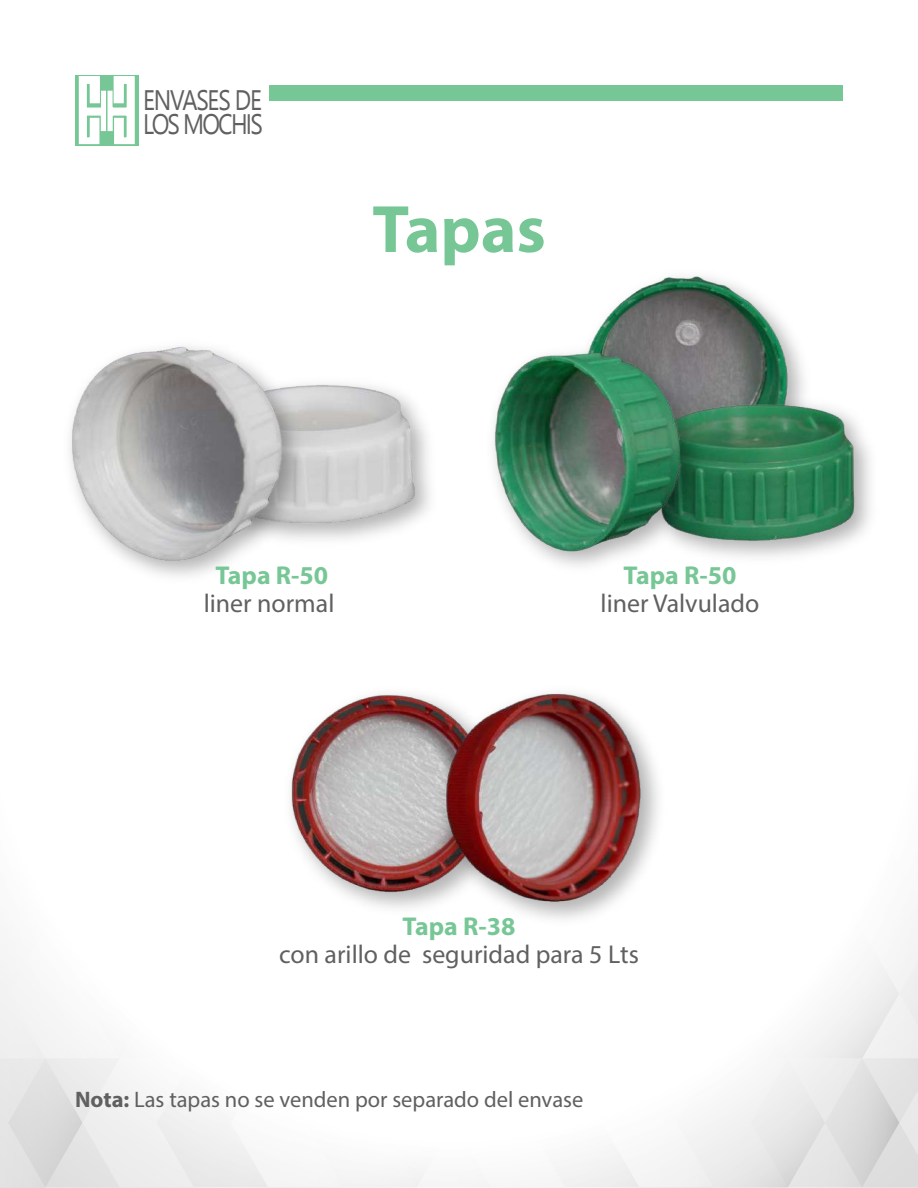
<style>
.page{position:relative;width:918px;height:1188px;background:#fff}
.page>*{position:absolute;margin:0;border:0;box-sizing:border-box;transform-origin:0 0}
.t1{font:700 67.5px "Myriad Pro";color:#77c796}
.t2{font:25.8px "Myriad Pro";color:#606060}
.t3{font:700 25.8px "Myriad Pro";color:#77c796}
.t4{font:22.5px "Myriad Pro";color:#606060}
.s1{font-weight:700}
</style>
<div class="page">
<img style="left:835px;top:410px;width:36px;height:137px">
<img style="left:562px;top:276px;width:273px;height:291px">
<img style="left:386px;top:354px;width:176px;height:210px">
<img style="left:69px;top:346px;width:317px;height:230px">
<svg style="left:0;top:917px;width:918px;height:271px"></svg>
<img style="left:112px;top:917px;width:125px;height:74px">
<img style="left:237px;top:693px;width:633px;height:322px">
<div style="left:75px;top:75px;width:64px;height:70px;background:#77c796"></div>
<svg style="left:78px;top:76px;width:57px;height:69px"></svg>
<div style="left:270px;top:86px;width:573px;height:15px;background:#77c796"></div>
<h1 class="t1" style="left:372px;top:185px;width:175px">Tapas</h1>
<p class="t3" style="left:215px;top:559px;width:114px">Tapa R-50</p>
<p class="t2" style="left:204px;top:588px;width:132px">liner normal</p>
<p class="t3" style="left:624px;top:559px;width:114px">Tapa R-50</p>
<p class="t2" style="left:601px;top:588px;width:160px">liner Valvulado</p>
<p class="t3" style="left:403px;top:910px;width:114px">Tapa R-38</p>
<p class="t2" style="left:279px;top:939px;width:361px">con arillo de seguridad para 5 Lts</p>
<p class="t4" style="left:75px;top:1086px;width:510px"><span class="s1">Nota:</span> Las tapas no se venden por separado del envase</p>
</div>
